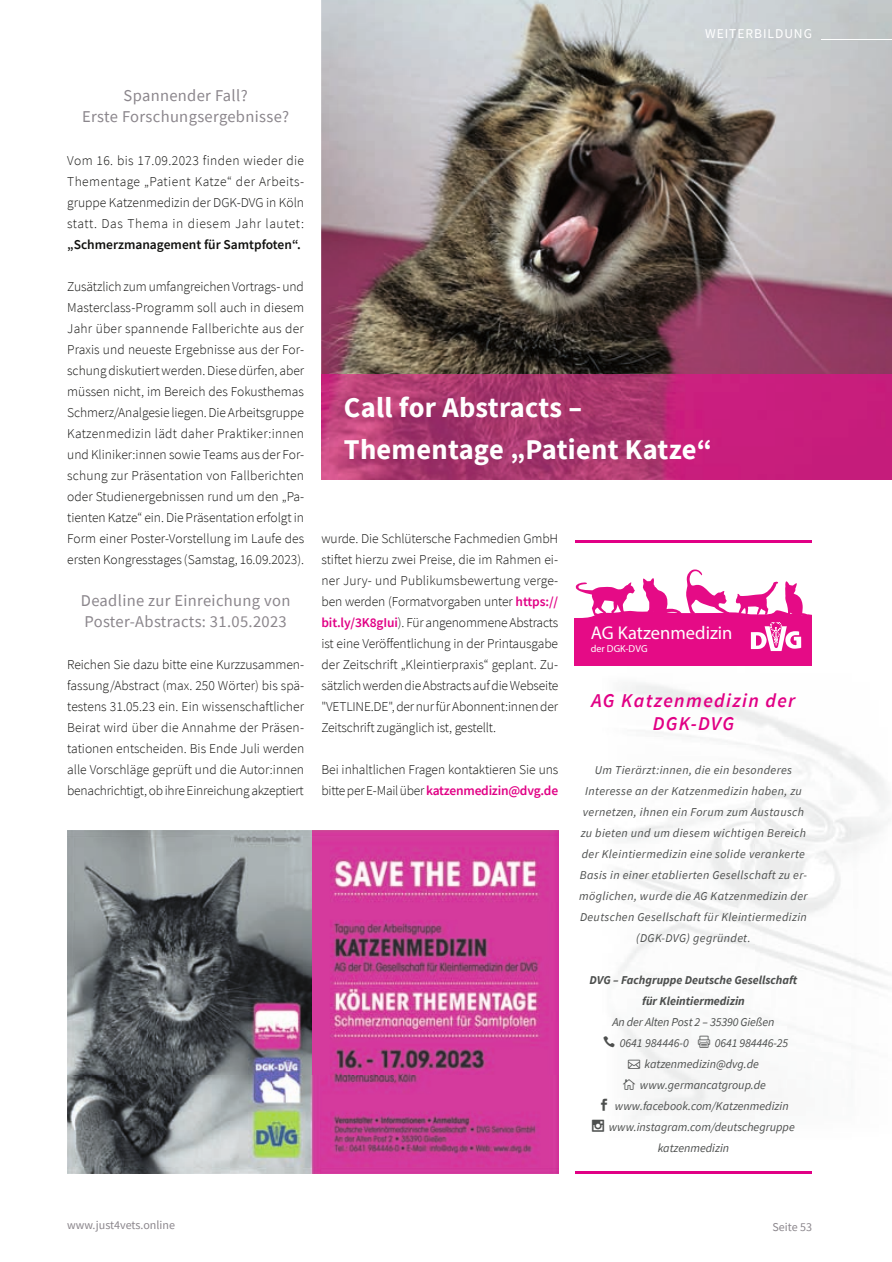
<style>
.page{position:relative;width:892px;height:1262px;background:#fff}
.page>*{position:absolute;margin:0;border:0;box-sizing:border-box;transform-origin:0 0}
.t1{font:700 28.5px/42px "Source Sans Pro";letter-spacing:.01em;color:#fff}
.t2{font:italic 600 19.5px/23.4px "Source Sans Pro";letter-spacing:.07em;color:#e10085;text-align:center}
.t3{font:18.45px "Myriad Pro";color:#fff}
.t4{font:16.5px/21px "Source Sans Pro";letter-spacing:.02em;color:#8b868c;text-align:center}
.t5{font:300 13.5px/21px "Source Sans Pro";letter-spacing:-.005em;color:#11110f;text-align:justify}
.t6{font:13.5px "Source Sans Pro";letter-spacing:.07em;color:#fff}
.t7{font:italic 12px/21px "Source Sans Pro";letter-spacing:.03em;color:#4d4f4e;text-align:center}
.t8{font:italic 12px "Source Sans Pro";color:#4d4f4e}
.t9{font:italic 700 12px "Source Sans Pro";color:#4d4f4e}
.t10{font:italic 12px "Source Sans Pro";letter-spacing:-.01em;color:#4d4f4e}
.t11{font:12px "Source Sans Pro";color:#8b868c}
.t12{font:10.05px "Myriad Pro";color:#fff}
.s1{font-weight:600}
.s2{font-weight:600;color:#e10085}
</style>
<div class="page">
<img style="left:321px;top:0;width:570px;height:374px">
<hr style="left:821px;top:39px;width:70px;height:1px;background:#fff">
<img style="left:321px;top:374px;width:570px;height:105px">
<img style="left:67px;top:830px;width:491px;height:343px">
<img style="left:602px;top:646px;width:289px;height:474px">
<hr style="left:574px;top:540px;width:237px;height:2px;background:#e10085">
<hr style="left:574px;top:1170px;width:237px;height:2px;background:#e10085">
<div style="left:574px;top:626px;width:236px;height:39px;background:#e50b86"></div>
<svg style="left:574px;top:569px;width:236px;height:83px"></svg>
<svg style="left:603px;top:1035px;width:11px;height:12px"></svg>
<svg style="left:698px;top:1035px;width:12px;height:12px"></svg>
<svg style="left:627px;top:1059px;width:12px;height:9px"></svg>
<svg style="left:623px;top:1078px;width:12px;height:11px"></svg>
<svg style="left:602px;top:1098px;width:5px;height:12px"></svg>
<p class="t6" style="left:704px;top:25px;width:108px">WEITERBILDUNG</p>
<p class="t4" style="left:82px;top:85px;width:208px">Spannender Fall?<br>Erste Forschungsergebnisse?</p>
<p class="t5" style="left:67px;top:149px;width:238px">Vom 16. bis 17.09.2023 finden wieder die Thementage „Patient Katze“ der Arbeits&shy;gruppe Katzenmedizin der DGK-DVG in Köln statt. Das Thema in diesem Jahr lautet: <span class="s1">„Schmerzmanagement für Samtpfoten“.</span></p>
<p class="t5" style="left:67px;top:275px;width:238px">Zusätzlich zum umfangreichen Vortrags- und Masterclass-Programm soll auch in diesem Jahr über spannende Fallberichte aus der Praxis und neueste Ergebnisse aus der For&shy;schung diskutiert werden. Diese dürfen, aber müssen nicht, im Bereich des Fokusthemas Schmerz/Analgesie liegen. Die Arbeitsgruppe Katzenmedizin lädt daher Praktiker:innen und Kliniker:innen sowie Teams aus der For&shy;schung zur Präsentation von Fallberichten oder Studienergebnissen rund um den „Pa&shy;tienten Katze“ ein. Die Präsentation erfolgt in Form einer Poster-Vorstellung im Laufe des ersten Kongresstages (Samstag, 16.09.2023).</p>
<p class="t4" style="left:81px;top:589px;width:211px;text-align:left">Deadline zur Einreichung von<br>Poster-Abstracts: 31.05.2023</p>
<p class="t5" style="left:67px;top:653px;width:238px">Reichen Sie dazu bitte eine Kurzzusammen&shy;fassung/Abstract (max. 250 Wörter) bis spä&shy;testens 31.05.23 ein. Ein wissenschaftlicher Beirat wird über die Annahme der Präsen&shy;tationen entscheiden. Bis Ende Juli werden alle Vorschläge geprüft und die Autor:innen benachrichtigt, ob ihre Einreichung akzeptiert</p>
<p class="t1" style="left:344px;top:386px;width:370px">Call for Abstracts –<br>Thementage „Patient Katze“</p>
<p class="t5" style="left:321px;top:527px;width:238px">wurde. Die Schlütersche Fachmedien GmbH stiftet hierzu zwei Preise, die im Rahmen ei&shy;ner Jury- und Publikumsbewertung verge&shy;ben werden (Formatvorgaben unter <span class="s2">https:// bit.ly/3K8gIui</span>). Für angenommene Abstracts ist eine Veröffentlichung in der Printausgabe der Zeitschrift „Kleintierpraxis“ geplant. Zu&shy;sätzlich werden die Abstracts auf die Webseite "VETLINE.DE", der nur für Abonnent:innen der Zeitschrift zugänglich ist, gestellt.</p>
<p class="t5" style="left:321px;top:758px;width:238px">Bei inhaltlichen Fragen kontaktieren Sie uns bitte per E-Mail über <span class="s2">katzenmedizin@dvg.de</span></p>
<p class="t3" style="left:590px;top:621px;width:143px">AG Katzenmedizin</p>
<p class="t12" style="left:590px;top:642px;width:58px">der DGK-DVG</p>
<p class="t2" style="left:591px;top:688px;width:205px">AG Katzenmedizin der<br>DGK-DVG</p>
<p class="t7" style="left:579px;top:759px;width:230px">Um Tierärzt:innen, die ein besonderes Interesse an der Katzenmedizin haben, zu vernetzen, ihnen ein Forum zum Austausch zu bieten und um diesem wichtigen Bereich der Kleintiermedizin eine solide verankerte Basis in einer etablierten Gesellschaft zu er&shy;möglichen, wurde die AG Katzenmedizin der Deutschen Gesellschaft für Kleintiermedizin (DGK-DVG) gegründet.</p>
<p class="t9" style="left:589px;top:971px;width:209px">DVG – Fachgruppe Deutsche Gesellschaft</p>
<p class="t9" style="left:641px;top:992px;width:104px">für Kleintiermedizin</p>
<p class="t10" style="left:612px;top:1014px;width:163px">An der Alten Post 2 – 35390 Gießen</p>
<p class="t8" style="left:619px;top:1035px;width:71px">0641 984446-0</p>
<p class="t10" style="left:714px;top:1035px;width:75px">0641 984446-25</p>
<p class="t8" style="left:644px;top:1056px;width:116px">katzenmedizin@dvg.de</p>
<p class="t8" style="left:639px;top:1077px;width:127px">www.germancatgroup.de</p>
<p class="t8" style="left:614px;top:1098px;width:175px">www.facebook.com/Katzenmedizin</p>
<p class="t8" style="left:608px;top:1119px;width:187px">www.instagram.com/deutschegruppe</p>
<p class="t8" style="left:657px;top:1140px;width:73px">katzenmedizin</p>
<p class="t11" style="left:67px;top:1217px;width:109px">www.just4vets.online</p>
<p class="t11" style="left:772px;top:1218px;width:41px">Seite 53</p>
</div>
